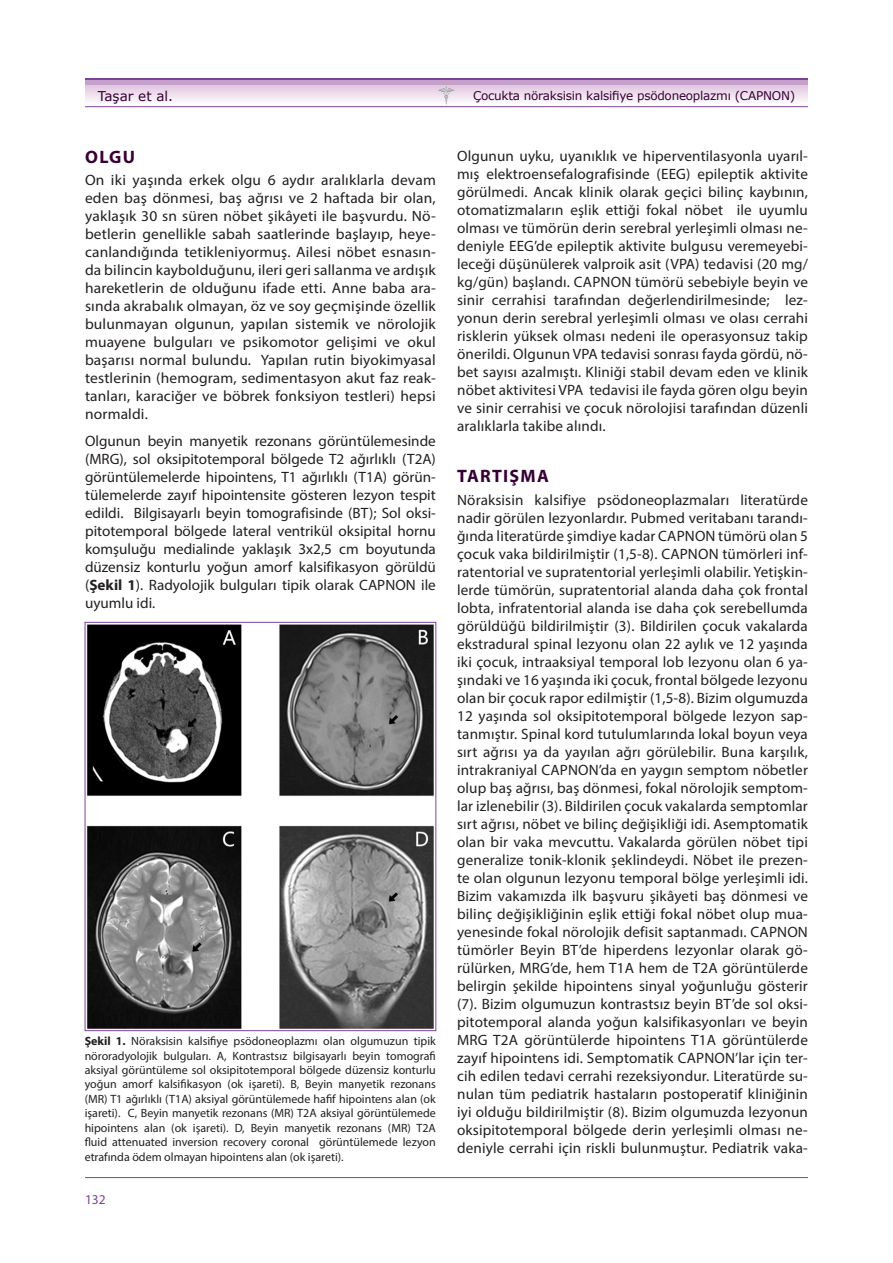
<style>
.page{position:relative;width:893px;height:1263px;background:#fff}
.page>*{position:absolute;margin:0;border:0;box-sizing:border-box;transform-origin:0 0}
.Metin_Başlıkları{font:700 18px "Myriad Pro";letter-spacing:.07em;color:#360035}
.Ana_Metin{font:15px/18px "Myriad Pro";letter-spacing:.01em;color:#231f20;text-align:justify}
.t1{font:13.5px "Verdana";color:#360035}
.t2{font:13.5px "Myriad Pro";color:#7b4499}
.Tablo{font:12px/14.4px "Myriad Pro";color:#231f20;text-align:justify}
.t3{font:12px "Verdana";letter-spacing:-.02em;color:#360035}
.s1{font-weight:700}
</style>
<div class="page">
<hr style="left:85px;top:79px;width:723px;height:2px;background:#7b4499">
<hr style="left:85px;top:81px;width:723px;height:4px;background:#c5a0cb">
<svg style="left:85px;top:85px;width:723px;height:16px;background:#ecdceb"></svg>
<hr style="left:85px;top:106px;width:723px;height:1px;background:#7b4499">
<hr style="left:85px;top:1177px;width:723px;height:1px;background:#7b4499">
<img style="left:437px;top:85px;width:19px;height:21px">
<img style="left:87px;top:624px;width:347px;height:405px">
<div style="left:85px;top:622px;width:351px;height:409px;border:1px solid #7b4499"></div>
<p class="t1" style="left:98px;top:87px;width:77px">Taşar et al.</p>
<p class="t3" style="left:473px;top:88px;width:324px">Çocukta nöraksisin kalsifiye psödoneoplazmı (CAPNON)</p>
<p class="Metin_Başlıkları" style="left:85px;top:145px;width:51px">OLGU</p>
<p class="Ana_Metin" style="left:85px;top:171px;width:352px">On iki yaşında erkek olgu 6 aydır aralıklarla devam eden baş dönmesi, baş ağrısı ve 2 haftada bir olan, yaklaşık 30 sn süren nöbet şikâyeti ile başvurdu. Nö&shy;betlerin genellikle sabah saatlerinde başlayıp, heye&shy;canlandığında tetikleniyormuş. Ailesi nöbet esnasın&shy;da bilincin kaybolduğunu, ileri geri sallanma ve ardışık hareketlerin de olduğunu ifade etti. Anne baba ara&shy;sında akrabalık olmayan, öz ve soy geçmişinde özellik bulunmayan olgunun, yapılan sistemik ve nörolojik muayene bulguları ve psikomotor gelişimi ve okul başarısı normal bulundu. Yapılan rutin biyokimyasal testlerinin (hemogram, sedimentasyon akut faz reak&shy;tanları, karaciğer ve böbrek fonksiyon testleri) hepsi normaldi.</p>
<p class="Ana_Metin" style="left:85px;top:432px;width:352px">Olgunun beyin manyetik rezonans görüntülemesinde (MRG), sol oksipitotemporal bölgede T2 ağırlıklı (T2A) görüntülemelerde hipointens, T1 ağırlıklı (T1A) görün&shy;tülemelerde zayıf hipointensite gösteren lezyon tespit edildi. Bilgisayarlı beyin tomografisinde (BT); Sol oksi&shy;pitotemporal bölgede lateral ventrikül oksipital hornu komşuluğu medialinde yaklaşık 3x2,5 cm boyutunda düzensiz konturlu yoğun amorf kalsifikasyon görüldü (<span class="s1">Şekil 1</span>). Radyolojik bulguları tipik olarak CAPNON ile uyumlu idi.</p>
<p class="Tablo" style="left:85px;top:1034px;width:353px"><span class="s1">Şekil 1.</span> Nöraksisin kalsifiye psödoneoplazmı olan olgumuzun tipik nöroradyolojik bulguları. A, Kontrastsız bilgisayarlı beyin tomografi aksiyal görüntüleme sol oksipitotemporal bölgede düzensiz konturlu yoğun amorf kalsifikasyon (ok işareti). B, Beyin manyetik rezonans (MR) T1 ağırlıklı (T1A) aksiyal görüntülemede hafif hipointens alan (ok işareti). C, Beyin manyetik rezonans (MR) T2A aksiyal görüntülemede hipointens alan (ok işareti). D, Beyin manyetik rezonans (MR) T2A fluid attenuated inversion recovery coronal görüntülemede lezyon etrafında ödem olmayan hipointens alan (ok işareti).</p>
<p class="t2" style="left:85px;top:1191px;width:22px">132</p>
<p class="Ana_Metin" style="left:457px;top:147px;width:352px">Olgunun uyku, uyanıklık ve hiperventilasyonla uyarıl&shy;mış elektroensefalografisinde (EEG) epileptik aktivite görülmedi. Ancak klinik olarak geçici bilinç kaybının, otomatizmaların eşlik ettiği fokal nöbet ile uyumlu olması ve tümörün derin serebral yerleşimli olması ne&shy;deniyle EEG’de epileptik aktivite bulgusu veremeyebi&shy;leceği düşünülerek valproik asit (VPA) tedavisi (20 mg/ kg/gün) başlandı. CAPNON tümörü sebebiyle beyin ve sinir cerrahisi tarafından değerlendirilmesinde; lez&shy;yonun derin serebral yerleşimli olması ve olası cerrahi risklerin yüksek olması nedeni ile operasyonsuz takip önerildi. Olgunun VPA tedavisi sonrası fayda gördü, nö&shy;bet sayısı azalmıştı. Kliniği stabil devam eden ve klinik nöbet aktivitesi VPA tedavisi ile fayda gören olgu beyin ve sinir cerrahisi ve çocuk nörolojisi tarafından düzenli aralıklarla takibe alındı.</p>
<p class="Metin_Başlıkları" style="left:457px;top:464px;width:93px">TARTIŞMA</p>
<p class="Ana_Metin" style="left:457px;top:490px;width:352px">Nöraksisin kalsifiye psödoneoplazmaları literatürde nadir görülen lezyonlardır. Pubmed veritabanı tarandı&shy;ğında literatürde şimdiye kadar CAPNON tümörü olan 5 çocuk vaka bildirilmiştir (1,5-8). CAPNON tümörleri inf&shy;ratentorial ve supratentorial yerleşimli olabilir. Yetişkin&shy;lerde tümörün, supratentorial alanda daha çok frontal lobta, infratentorial alanda ise daha çok serebellumda görüldüğü bildirilmiştir (3). Bildirilen çocuk vakalarda ekstradural spinal lezyonu olan 22 aylık ve 12 yaşında iki çocuk, intraaksiyal temporal lob lezyonu olan 6 ya&shy;şındaki ve 16 yaşında iki çocuk, frontal bölgede lezyonu olan bir çocuk rapor edilmiştir (1,5-8). Bizim olgumuzda 12 yaşında sol oksipitotemporal bölgede lezyon sap&shy;tanmıştır. Spinal kord tutulumlarında lokal boyun veya sırt ağrısı ya da yayılan ağrı görülebilir. Buna karşılık, intrakraniyal CAPNON’da en yaygın semptom nöbetler olup baş ağrısı, baş dönmesi, fokal nörolojik semptom&shy;lar izlenebilir (3). Bildirilen çocuk vakalarda semptomlar sırt ağrısı, nöbet ve bilinç değişikliği idi. Asemptomatik olan bir vaka mevcuttu. Vakalarda görülen nöbet tipi generalize tonik-klonik şeklindeydi. Nöbet ile prezen&shy;te olan olgunun lezyonu temporal bölge yerleşimli idi.<br>Bizim vakamızda ilk başvuru şikâyeti baş dönmesi ve bilinç değişikliğinin eşlik ettiği fokal nöbet olup mua&shy;yenesinde fokal nörolojik defisit saptanmadı. CAPNON tümörler Beyin BT’de hiperdens lezyonlar olarak gö&shy;rülürken, MRG’de, hem T1A hem de T2A görüntülerde belirgin şekilde hipointens sinyal yoğunluğu gösterir (7). Bizim olgumuzun kontrastsız beyin BT’de sol oksi&shy;pitotemporal alanda yoğun kalsifikasyonları ve beyin MRG T2A görüntülerde hipointens T1A görüntülerde zayıf hipointens idi. Semptomatik CAPNON’lar için ter&shy;cih edilen tedavi cerrahi rezeksiyondur. Literatürde su&shy;nulan tüm pediatrik hastaların postoperatif kliniğinin iyi olduğu bildirilmiştir (8). Bizim olgumuzda lezyonun oksipitotemporal bölgede derin yerleşimli olması ne&shy;deniyle cerrahi için riskli bulunmuştur. Pediatrik vaka-</p>
</div>
